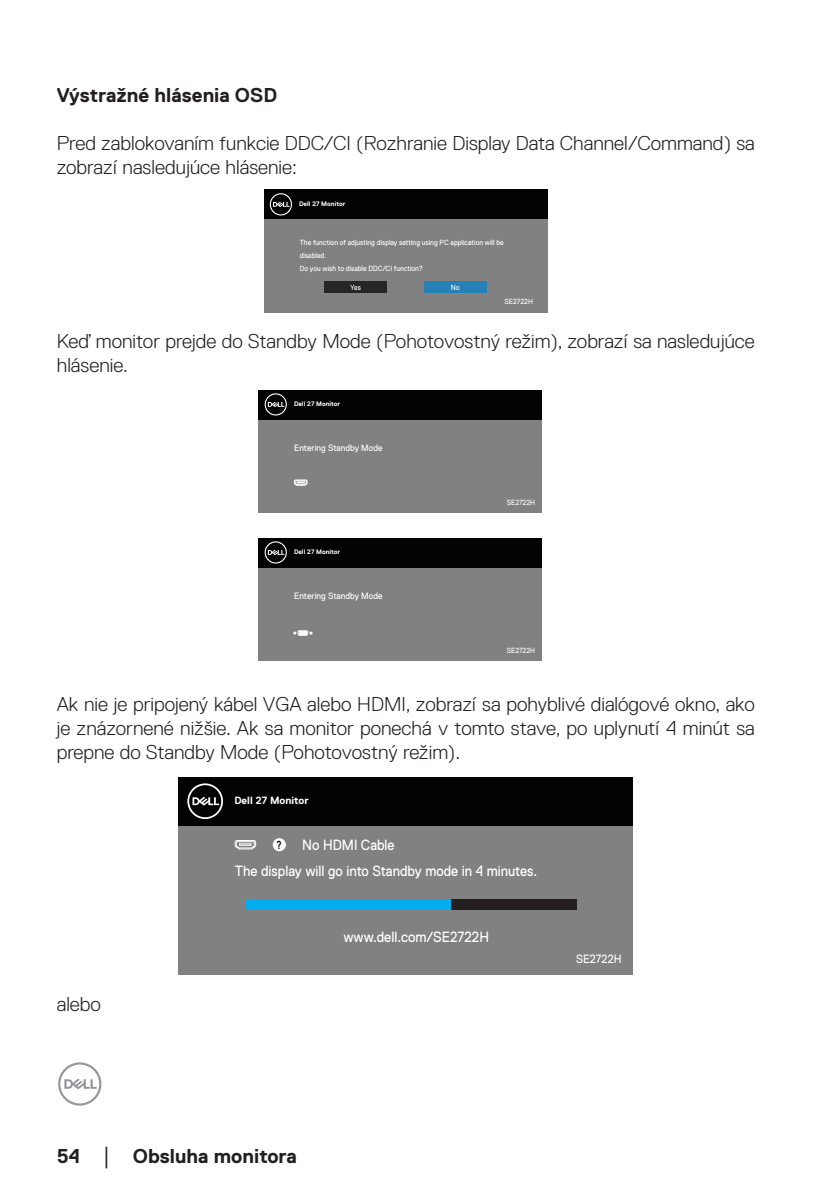
<style>
.page{position:relative;width:840px;height:1191px;background:#fff}
.page>*{position:absolute;margin:0;border:0;box-sizing:border-box;transform-origin:0 0}
.text{font:300 20px/24px "Dell Replica";color:#231f20}
.t1{font:700 20px "Dell Replica";color:#231f20}
.t2{font:14.8px/25.6px "Dell Replica";color:#fff;scale:.92 1}
.t3{font:12px "Dell Replica";color:#fff;scale:.92 1}
.t4{font:700 11.2px "Arial";color:#030303;scale:.73 1}
.t5{font:700 10.4px "Dell Replica";color:#fff}
.t6{font:9.2px "Dell Replica";color:#fff;scale:.92 1}
.t7{font:7.4px/12.8px "Dell Replica";color:#fff;scale:.92 1}
.t8{font:700 6.6px "Dell Replica";color:#fff}
.s1{font-family:"Times New Roman";font-weight:400;font-size:18px}
</style>
<div class="page">
<svg style="left:58px;top:1062px;width:43px;height:43px"></svg>
<div style="left:264px;top:204px;width:283px;height:109px;background:#818181"></div>
<div style="left:264px;top:189px;width:283px;height:30px;background:#030303"></div>
<svg style="left:269px;top:193px;width:23px;height:22px"></svg>
<div style="left:324px;top:281px;width:62px;height:12px;background:#262626"></div>
<div style="left:424px;top:281px;width:62px;height:12px;background:#2581b5"></div>
<div style="left:259px;top:404px;width:282px;height:109px;background:#818181"></div>
<div style="left:259px;top:389px;width:282px;height:30px;background:#030303"></div>
<svg style="left:264px;top:393px;width:23px;height:22px"></svg>
<svg style="left:294px;top:479px;width:13px;height:6px"></svg>
<div style="left:259px;top:552px;width:282px;height:108px;background:#818181"></div>
<div style="left:259px;top:537px;width:282px;height:30px;background:#030303"></div>
<svg style="left:264px;top:541px;width:23px;height:22px"></svg>
<div style="left:297px;top:630px;width:11px;height:5px;border:1px solid #fff"></div>
<svg style="left:293px;top:631px;width:19px;height:4px"></svg>
<div style="left:178px;top:801px;width:454px;height:174px;background:#818181"></div>
<div style="left:178px;top:777px;width:454px;height:48px;background:#030303"></div>
<svg style="left:187px;top:783px;width:36px;height:36px"></svg>
<div style="left:272px;top:838px;width:14px;height:13px;background:#fff;border-radius:50%"></div>
<svg style="left:234px;top:840px;width:22px;height:9px"></svg>
<div style="left:246px;top:899px;width:331px;height:10px;background:#231f20"></div>
<div style="left:246px;top:899px;width:204px;height:10px;background:#00aeef"></div>
<p class="t1" style="left:57px;top:84px;width:222px">Výstražné hlásenia OSD</p>
<p class="text" style="left:57px;top:131px;width:699px">Pred zablokovaním funkcie DDC/CI (Rozhranie Display Data Channel/Command) sa zobrazí nasledujúce hlásenie:</p>
<p class="t8" style="left:299px;top:200px;width:48px">Dell 27 Monitor</p>
<p class="t7" style="left:299px;top:236px;width:223px">The function of adjusting display setting using PC application will be disabled.<br>Do you wish to disable DDC/CI function?</p>
<p class="t7" style="left:350px;top:281px;width:13px">Yes</p>
<p class="t7" style="left:450px;top:281px;width:11px">No</p>
<p class="t7" style="left:504px;top:295px;width:32px">SE2722H</p>
<p class="text" style="left:57px;top:329px;width:699px">Keď monitor prejde do Standby Mode (Pohotovostný režim), zobrazí sa nasledujúce hlásenie.</p>
<p class="t8" style="left:294px;top:400px;width:48px">Dell 27 Monitor</p>
<p class="t6" style="left:294px;top:443px;width:97px">Entering Standby Mode</p>
<p class="t8" style="left:294px;top:548px;width:48px">Dell 27 Monitor</p>
<p class="t6" style="left:294px;top:591px;width:97px">Entering Standby Mode</p>
<p class="t7" style="left:506px;top:496px;width:32px">SE2722H</p>
<p class="t7" style="left:506px;top:644px;width:32px">SE2722H</p>
<p class="text" style="left:57px;top:692px;width:699px;text-align:justify">Ak nie je pripojený kábel VGA alebo HDMI, zobrazí sa pohyblivé dialógové okno, ako je znázornené nižšie. Ak sa monitor ponechá v tomto stave, po uplynutí 4 minút sa prepne do Standby Mode (Pohotovostný režim).</p>
<p class="t5" style="left:234px;top:795px;width:76px">Dell 27 Monitor</p>
<p class="t2" style="left:235px;top:832px;width:330px;text-indent:67px">No HDMI Cable<br>The display will go into Standby mode in 4 minutes.</p>
<p class="t4" style="left:276px;top:837px;width:8px">?</p>
<p class="text" style="left:57px;top:992px;width:46px">alebo</p>
<p class="t2" style="left:343px;top:924px;width:160px">www.dell.com/SE2722H</p>
<p class="t1" style="left:57px;top:1144px;width:241px">54 <span class="s1">│</span> Obsluha monitora</p>
<p class="t3" style="left:576px;top:952px;width:51px">SE2722H</p>
</div>
